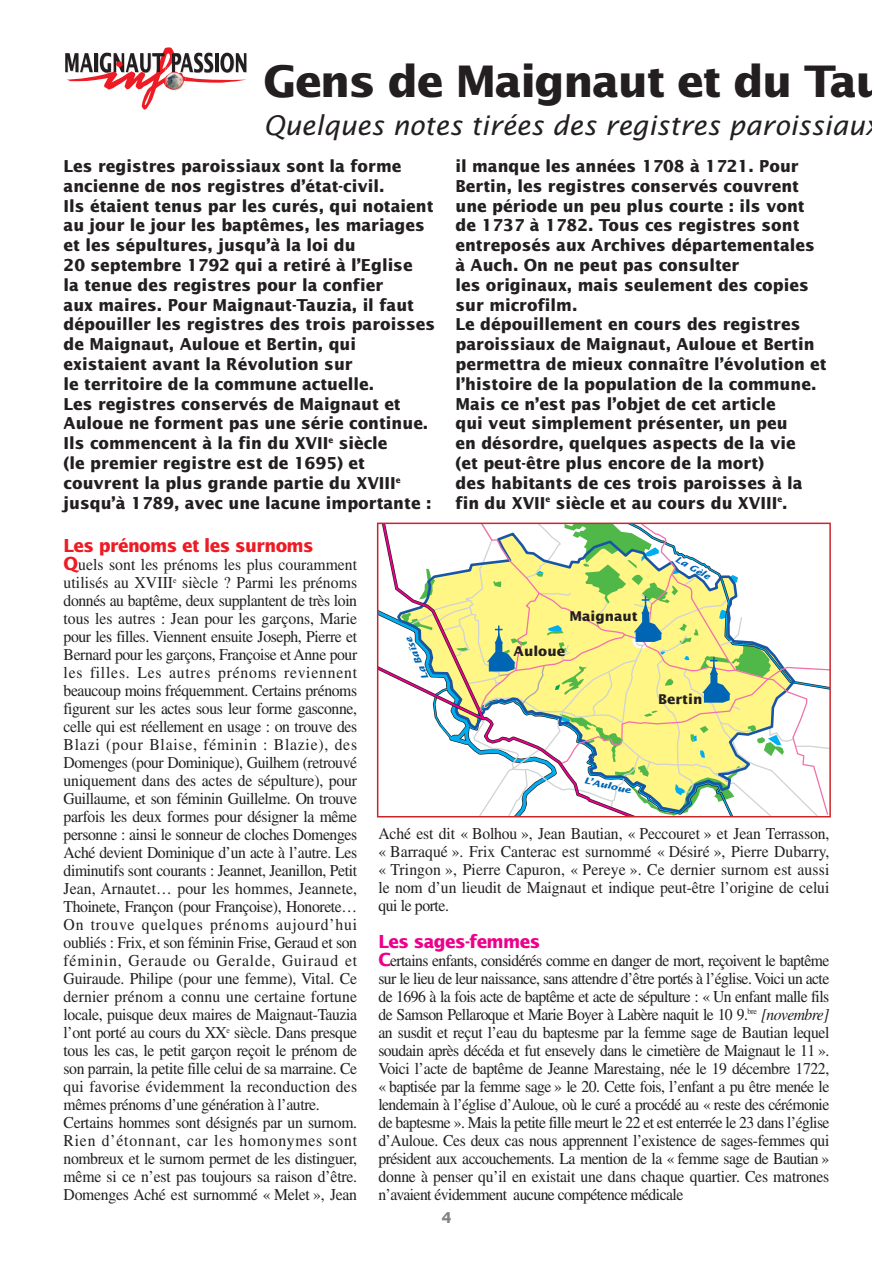
<style>
.page{position:relative;width:893px;height:1263px;background:#fff}
.page>*{position:absolute;margin:0;border:0;box-sizing:border-box;transform-origin:0 0}
.t1{font:700 43.5px "Lucida Sans";letter-spacing:-.035em;color:#231f20}
.t2{font:italic 27px "Lucida Sans";color:#231f20}
.t3{font:700 18px "Lucida Sans";letter-spacing:-.035em;color:#ed1c24;scale:.95 1}
.t4{font:700 18px "Lucida Sans";letter-spacing:-.035em;color:#ec008c;scale:.95 1}
.t5{font:16.5px/18px "Times";letter-spacing:-.025em;color:#231f20;text-align:justify;scale:.95 1}
.t6{font:700 16.5px/19.8px "Lucida Sans";color:#231f20;scale:.95 1}
.t7{font:700 15px "Lucida Sans";color:#808285}
.t8{font:700 13.5px "Lucida Sans";color:#231f20}
.t9{font:italic 700 9px "Lucida Sans";color:#0066b3;scale:1.14 1}
.t10{font:italic 700 8.85px "Lucida Sans";color:#0066b3;scale:1.08 1}
.t11{font:italic 700 8.55px "Lucida Sans";color:#0066b3;scale:1.24 1}
.s1{font-family:"Lucida Sans";font-weight:700;font-size:18px;color:#ed1c24}
.s2{font-family:"Lucida Sans";font-weight:700;font-size:18px;color:#ec008c}
.s3{font-style:italic}
</style>
<div class="page">
<svg style="left:65px;top:47px;width:182px;height:63px"></svg>
<svg style="left:378px;top:524px;width:451px;height:292px"></svg>
<h1 class="t1" style="left:263px;top:64px;width:623px">Gens de Maignaut et du Tau</h1>
<h2 class="t2" style="left:263px;top:114px;width:617px">Quelques notes tirées des registres paroissiaux</h2>
<p class="t6" style="left:64px;top:157px;width:393px">Les registres paroissiaux sont la forme ancienne de nos registres d’état-civil.<br>Ils étaient tenus par les curés, qui notaient au jour le jour les baptêmes, les mariages et les sépultures, jusqu’à la loi du<br>20 septembre 1792 qui a retiré à l’Eglise<br>la tenue des registres pour la confier<br>aux maires. Pour Maignaut-Tauzia, il faut dépouiller les registres des trois paroisses de Maignaut, Auloue et Bertin, qui existaient avant la Révolution sur<br>le territoire de la commune actuelle.<br>Les registres conservés de Maignaut et Auloue ne forment pas une série continue.<br>Ils commencent à la fin du XVII<sup>e</sup> siècle<br>(le premier registre est de 1695) et couvrent la plus grande partie du XVIII<sup>e </sup>jusqu’à 1789, avec une lacune importante :</p>
<p class="t6" style="left:455px;top:157px;width:392px">il manque les années 1708 à 1721. Pour Bertin, les registres conservés couvrent une période un peu plus courte : ils vont de 1737 à 1782. Tous ces registres sont entreposés aux Archives départementales à Auch. On ne peut pas consulter<br>les originaux, mais seulement des copies sur microfilm.<br>Le dépouillement en cours des registres paroissiaux de Maignaut, Auloue et Bertin permettra de mieux connaître l’évolution et l’histoire de la population de la commune.<br>Mais ce n’est pas l’objet de cet article<br>qui veut simplement présenter, un peu<br>en désordre, quelques aspects de la vie<br>(et peut-être plus encore de la mort)<br>des habitants de ces trois paroisses à la fin du XVII<sup>e</sup> siècle et au cours du XVIII<sup>e</sup>.</p>
<p class="t3" style="left:64px;top:538px;width:265px">Les prénoms et les surnoms</p>
<p class="t5" style="left:64px;top:557px;width:310px;text-align:left"><span class="s1">Q</span>uels sont les prénoms les plus couramment utilisés au XVIII<sup>e</sup> siècle ? Parmi les prénoms donnés au baptême, deux supplantent de très loin tous les autres : Jean pour les garçons, Marie pour les filles. Viennent ensuite Joseph, Pierre et Bernard pour les garçons, Françoise et Anne pour les filles. Les autres prénoms reviennent beaucoup moins fréquemment. Certains prénoms figurent sur les actes sous leur forme gasconne, celle qui est réellement en usage : on trouve des Blazi (pour Blaise, féminin : Blazie), des Domenges (pour Dominique), Guilhem (retrouvé uniquement dans des actes de sépulture), pour Guillaume, et son féminin Guillelme. On trouve parfois les deux formes pour désigner la même personne : ainsi le sonneur de cloches Domenges Aché devient Dominique d’un acte à l’autre. Les diminutifs sont courants : Jeannet, Jeanillon, Petit Jean, Arnautet… pour les hommes, Jeannete, Thoinete, Françon (pour Françoise), Honorete… On trouve quelques prénoms aujourd’hui oubliés : Frix, et son féminin Frise, Geraud et son féminin, Geraude ou Geralde, Guiraud et Guiraude. Philipe (pour une femme), Vital. Ce dernier prénom a connu une certaine fortune locale, puisque deux maires de Maignaut-Tauzia l’ont porté au cours du XX<sup>e</sup> siècle. Dans presque tous les cas, le petit garçon reçoit le prénom de son parrain, la petite fille celui de sa marraine. Ce qui favorise évidemment la reconduction des mêmes prénoms d’une génération à l’autre.<br>Certains hommes sont désignés par un surnom.<br>Rien d’étonnant, car les homonymes sont nombreux et le surnom permet de les distinguer, même si ce n’est pas toujours sa raison d’être.<br>Domenges Aché est surnommé « Melet », Jean</p>
<p class="t9" style="left:422px;top:681px;width:41px;rotate:-113deg">La Baïse</p>
<p class="t8" style="left:569px;top:610px;width:70px">Maignaut</p>
<p class="t8" style="left:513px;top:646px;width:53px">Auloue</p>
<p class="t10" style="left:677px;top:555px;width:37px;rotate:29deg">La Gèle</p>
<p class="t8" style="left:658px;top:693px;width:46px">Bertin</p>
<p class="t11" style="left:601px;top:781px;width:27px;rotate:12deg">uloue</p>
<p class="t5" style="left:378px;top:826px;width:476px">Aché est dit « Bolhou », Jean Bautian, « Peccouret » et Jean Terrasson, « Barraqué ». Frix Canterac est surnommé « Désiré », Pierre Dubarry, « Tringon », Pierre Capuron, « Pereye ». Ce dernier surnom est aussi le nom d’un lieudit de Maignaut et indique peut-être l’origine de celui qui le porte.</p>
<p class="t4" style="left:378px;top:934px;width:172px">Les sages-femmes</p>
<p class="t5" style="left:378px;top:953px;width:476px"><span class="s2">C</span>ertains enfants, considérés comme en danger de mort, reçoivent le baptême sur le lieu de leur naissance, sans attendre d’être portés à l’église. Voici un acte de 1696 à la fois acte de baptême et acte de sépulture : « Un enfant malle fils de Samson Pellaroque et Marie Boyer à Labère naquit le 10 9.<sup>bre</sup> <span class="s3">[novembre] </span>an susdit et reçut l’eau du baptesme par la femme sage de Bautian lequel soudain après décéda et fut ensevely dans le cimetière de Maignaut le 11 ».<br>Voici l’acte de baptême de Jeanne Marestaing, née le 19 décembre 1722, « baptisée par la femme sage » le 20. Cette fois, l’enfant a pu être menée le lendemain à l’église d’Auloue, où le curé a procédé au « reste des cérémonie de baptesme ». Mais la petite fille meurt le 22 et est enterrée le 23 dans l’église d’Auloue. Ces deux cas nous apprennent l’existence de sages-femmes qui président aux accouchements. La mention de la « femme sage de Bautian » donne à penser qu’il en existait une dans chaque quartier. Ces matrones n’avaient évidemment aucune compétence médicale</p>
<p class="t7" style="left:441px;top:1212px;width:12px">4</p>
</div>
